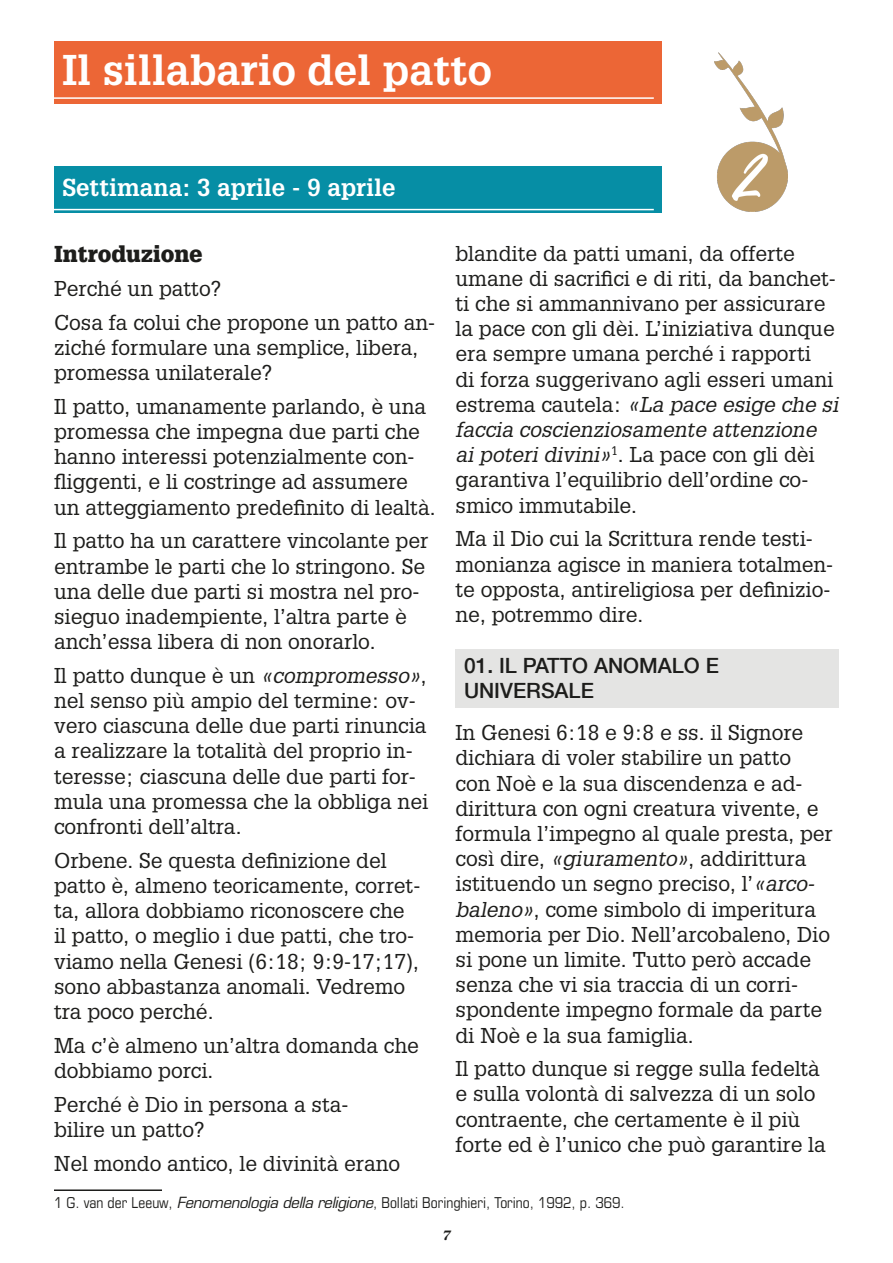
<style>
.page{position:relative;width:893px;height:1263px;background:#fff}
.page>*{position:absolute;margin:0;border:0;box-sizing:border-box;transform-origin:0 0}
.Titolo-cap-01{font:700 42px "Glypha";color:#fff}
.t1{font:700 24px "Glypha";color:#fff}
.Titolo-par-01{font:900 22.5px "Glypha";color:#1d1d1b}
.t2{font:21px/25.2px "Glypha LT Std";color:#1d1d1b}
.titoletto-par-02{font:500 21px/25.2px "Helvetica Neue LT Com";color:#1d1d1b}
.nota-a-pie-di-pagina{font:condensed 15px "Eurostile LT Std";color:#1d1d1b}
.t3{font:italic 700 15px "Utopia Std";color:#1d1d1b}
.s1{font-style:italic}
.s2{font-style:italic;font-stretch:normal}
</style>
<div class="page">
<hr style="left:54px;top:1189px;width:108px;height:2px;background:#1d1d1b">
<div style="left:455px;top:649px;width:384px;height:59px;background:#e4e4e3"></div>
<div style="left:54px;top:41px;width:608px;height:63px;background:#ec6636"></div>
<hr style="left:54px;top:97px;width:600px;height:2px;background:#fff">
<div style="left:54px;top:166px;width:608px;height:47px;background:#068ea5"></div>
<hr style="left:54px;top:209px;width:600px;height:1px;background:#fff">
<img style="left:714px;top:52px;width:73px;height:160px">
<p class="Titolo-cap-01" style="left:63px;top:43px;width:431px">Il sillabario del patto</p>
<p class="t1" style="left:63px;top:172px;width:334px">Settimana: 3 aprile - 9 aprile</p>
<p class="t2" style="left:455px;top:240px;width:384px">blandite da patti umani, da offerte umane di sacrifici e di riti, da banchet&shy;ti che si ammannivano per assicurare la pace con gli dèi. L’iniziativa dunque era sempre umana perché i rapporti<br>di forza suggerivano agli esseri umani estrema cautela: <span class="s1">«La pace esige che si faccia coscienziosamente attenzione ai poteri divini»</span><sup>1</sup>. La pace con gli dèi garantiva l’equilibrio dell’ordine co&shy;smico immutabile.</p>
<p class="t2" style="left:455px;top:526px;width:379px">Ma il Dio cui la Scrittura rende testi&shy;monianza agisce in maniera totalmen&shy;te opposta, antireligiosa per definizio&shy;ne, potremmo dire.</p>
<p class="titoletto-par-02" style="left:464px;top:652px;width:256px">01. IL PATTO ANOMALO E<br>UNIVERSALE</p>
<p class="t2" style="left:455px;top:720px;width:379px">In Genesi 6:18 e 9:8 e ss. il Signore dichiara di voler stabilire un patto<br>con Noè e la sua discendenza e ad&shy;dirittura con ogni creatura vivente, e formula l’impegno al quale presta, per così dire, <span class="s1">«giuramento»</span>, addirittura istituendo un segno preciso, l’<span class="s1">«arco&shy;baleno»</span>, come simbolo di imperitura memoria per Dio. Nell’arcobaleno, Dio si pone un limite. Tutto però accade senza che vi sia traccia di un corri&shy;spondente impegno formale da parte di Noè e la sua famiglia.</p>
<p class="t2" style="left:455px;top:1056px;width:372px">Il patto dunque si regge sulla fedeltà e sulla volontà di salvezza di un solo contraente, che certamente è il più forte ed è l’unico che può garantire la</p>
<p class="Titolo-par-01" style="left:54px;top:241px;width:149px">Introduzione</p>
<p class="t2" style="left:54px;top:275px;width:169px">Perché un patto?</p>
<p class="t2" style="left:54px;top:309px;width:383px">Cosa fa colui che propone un patto an&shy;ziché formulare una semplice, libera, promessa unilaterale?</p>
<p class="t2" style="left:54px;top:393px;width:383px">Il patto, umanamente parlando, è una promessa che impegna due parti che hanno interessi potenzialmente con&shy;fliggenti, e li costringe ad assumere un atteggiamento predefinito di lealtà.</p>
<p class="t2" style="left:54px;top:528px;width:376px">Il patto ha un carattere vincolante per entrambe le parti che lo stringono. Se una delle due parti si mostra nel pro&shy;sieguo inadempiente, l’altra parte è anch’essa libera di non onorarlo.</p>
<p class="t2" style="left:54px;top:662px;width:376px">Il patto dunque è un <span class="s1">«compromesso»</span>, nel senso più ampio del termine: ov&shy;vero ciascuna delle due parti rinuncia a realizzare la totalità del proprio in&shy;teresse; ciascuna delle due parti for&shy;mula una promessa che la obbliga nei confronti dell’altra.</p>
<p class="t2" style="left:54px;top:847px;width:368px">Orbene. Se questa definizione del patto è, almeno teoricamente, corret&shy;ta, allora dobbiamo riconoscere che il patto, o meglio i due patti, che tro&shy;viamo nella Genesi (6:18; 9:9-17;17), sono abbastanza anomali. Vedremo tra poco perché.</p>
<p class="t2" style="left:54px;top:1032px;width:366px">Ma c’è almeno un’altra domanda che dobbiamo porci.</p>
<p class="t2" style="left:54px;top:1091px;width:296px">Perché è Dio in persona a sta&shy;bilire un patto?</p>
<p class="t2" style="left:54px;top:1150px;width:348px">Nel mondo antico, le divinità erano</p>
<p class="nota-a-pie-di-pagina" style="left:54px;top:1194px;width:572px">1 G. van der Leeuw, <span class="s2">Fenomenologia della religione</span>, Bollati Boringhieri, Torino, 1992, p. 369.</p>
<p class="t3" style="left:442px;top:1226px;width:9px">7</p>
</div>
